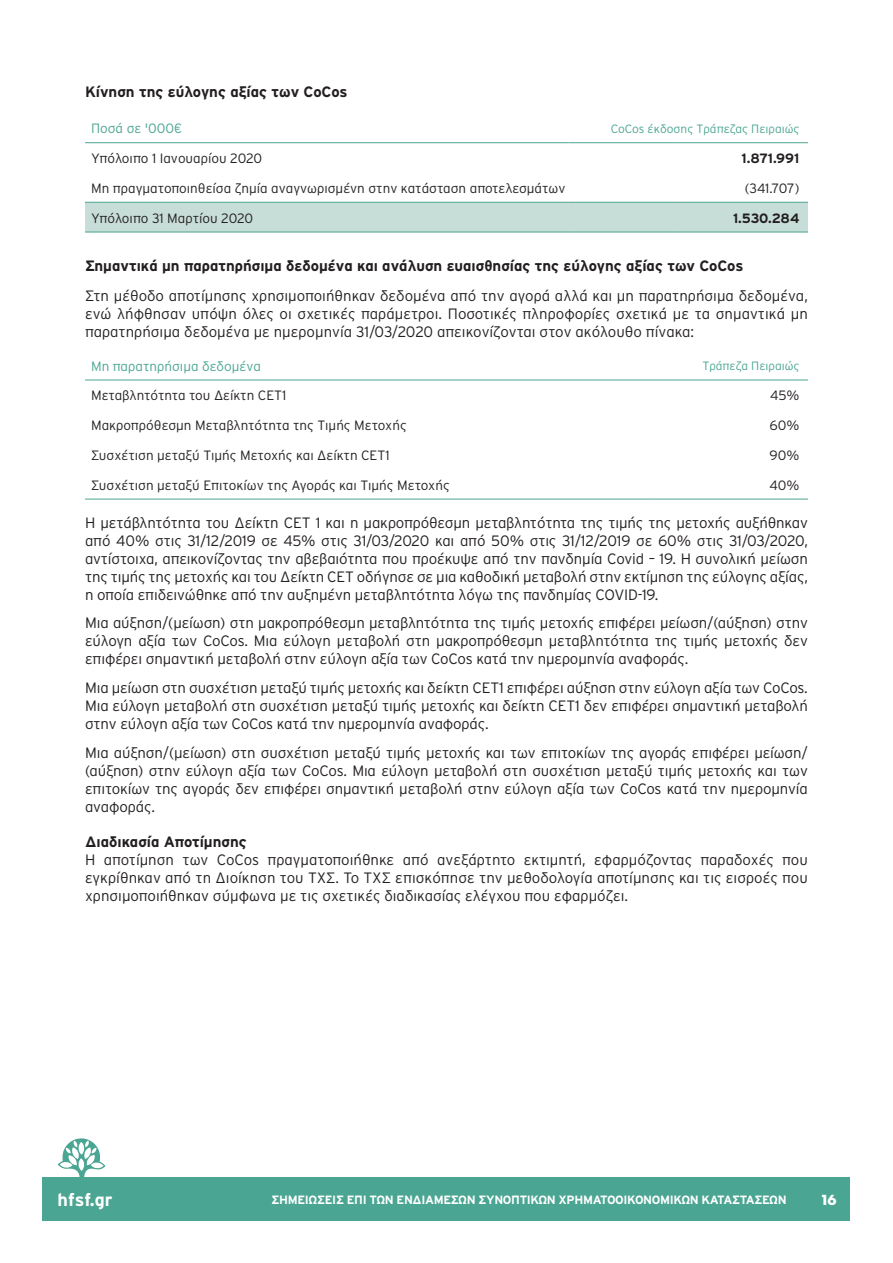
<style>
.page{position:relative;width:893px;height:1263px;background:#fff}
.page>*{position:absolute;margin:0;border:0;box-sizing:border-box;transform-origin:0 0}
.t1{font:700 18px "Interstate GR";color:#fff}
.text_all{font:300 15px/18px "Interstate GR";letter-spacing:-.01em;color:#231f20;text-align:justify}
.tab_1{font:700 15px "Interstate GR";color:#231f20}
.t2{font:15px "Neutraface Two Disp Greek Titl";color:#fff}
.SECOND_TITLE{font:300 13.5px "Interstate GR";color:#231f20}
.t3{font:300 13.5px "Interstate GR";color:#4aa592}
.t4{font:700 13.5px "Interstate GR";letter-spacing:-.005em;color:#231f20}
.t5{font:700 12px "Interstate GR";letter-spacing:-.03em;color:#fff}
.t6{font:300 12px "Interstate GR";color:#4aa592}
</style>
<div class="page">
<div style="left:43px;top:1177px;width:807px;height:43px;background:#4aa592"></div>
<svg style="left:58px;top:1138px;width:47px;height:39px"></svg>
<div style="left:85px;top:203px;width:723px;height:29px;background:#c7ddd7"></div>
<hr style="left:85px;top:142px;width:483px;height:1px;background:#4aa592">
<hr style="left:568px;top:142px;width:107px;height:1px;background:#4aa592">
<hr style="left:675px;top:142px;width:133px;height:1px;background:#4aa592">
<hr style="left:85px;top:202px;width:483px;height:1px;background:#4aa592">
<hr style="left:568px;top:202px;width:107px;height:1px;background:#4aa592">
<hr style="left:675px;top:202px;width:133px;height:1px;background:#4aa592">
<hr style="left:85px;top:232px;width:483px;height:1px;background:#4aa592">
<hr style="left:568px;top:232px;width:107px;height:1px;background:#4aa592">
<hr style="left:675px;top:232px;width:133px;height:1px;background:#4aa592">
<hr style="left:85px;top:499px;width:566px;height:1px;background:#4aa592">
<hr style="left:651px;top:499px;width:157px;height:1px;background:#4aa592">
<hr style="left:85px;top:380px;width:566px;height:1px;background:#4aa592">
<hr style="left:651px;top:380px;width:157px;height:1px;background:#4aa592">
<p class="tab_1" style="left:85px;top:83px;width:264px">Κίνηση της εύλογης αξίας των CoCos</p>
<p class="t3" style="left:91px;top:121px;width:93px">Ποσά σε '000€</p>
<p class="t6" style="left:611px;top:122px;width:190px">CoCos έκδοσης Τράπεζας Πειραιώς</p>
<p class="SECOND_TITLE" style="left:91px;top:151px;width:173px">Υπόλοιπο 1 Ιανουαρίου 2020</p>
<p class="t4" style="left:742px;top:151px;width:59px">1.871.991</p>
<p class="SECOND_TITLE" style="left:91px;top:180px;width:476px">Μη πραγματοποιηθείσα ζημία αναγνωρισμένη στην κατάσταση αποτελεσμάτων</p>
<p class="SECOND_TITLE" style="left:745px;top:180px;width:56px">(341.707)</p>
<p class="SECOND_TITLE" style="left:91px;top:210px;width:164px">Υπόλοιπο 31 Μαρτίου 2020</p>
<p class="t4" style="left:733px;top:210px;width:68px">1.530.284</p>
<p class="tab_1" style="left:85px;top:257px;width:660px">Σημαντικά μη παρατηρήσιμα δεδομένα και ανάλυση ευαισθησίας της εύλογης αξίας των CoCos</p>
<p class="text_all" style="left:85px;top:287px;width:724px">Στη μέθοδο αποτίμησης χρησιμοποιήθηκαν δεδομένα από την αγορά αλλά και μη παρατηρήσιμα δεδομένα, ενώ λήφθησαν υπόψη όλες οι σχετικές παράμετροι. Ποσοτικές πληροφορίες σχετικά με τα σημαντικά μη παρατηρήσιμα δεδομένα με ημερομηνία 31/03/2020 απεικονίζονται στον ακόλουθο πίνακα:</p>
<p class="t3" style="left:91px;top:358px;width:172px">Μη παρατηρήσιμα δεδομένα</p>
<p class="t6" style="left:702px;top:359px;width:99px">Τράπεζα Πειραιώς</p>
<p class="SECOND_TITLE" style="left:91px;top:388px;width:197px">Μεταβλητότητα του Δείκτη CET1</p>
<p class="SECOND_TITLE" style="left:770px;top:388px;width:31px">45%</p>
<p class="SECOND_TITLE" style="left:91px;top:418px;width:317px">Μακροπρόθεσμη Μεταβλητότητα της Τιμής Μετοχής</p>
<p class="SECOND_TITLE" style="left:769px;top:418px;width:31px">60%</p>
<p class="SECOND_TITLE" style="left:91px;top:447px;width:300px">Συσχέτιση μεταξύ Τιμής Μετοχής και Δείκτη CET1</p>
<p class="SECOND_TITLE" style="left:769px;top:447px;width:31px">90%</p>
<p class="SECOND_TITLE" style="left:91px;top:477px;width:360px">Συσχέτιση μεταξύ Επιτοκίων της Αγοράς και Τιμής Μετοχής</p>
<p class="SECOND_TITLE" style="left:769px;top:477px;width:32px">40%</p>
<p class="text_all" style="left:85px;top:513px;width:724px">Η μετάβλητότητα του Δείκτη CET 1 και η μακροπρόθεσμη μεταβλητότητα της τιμής της μετοχής αυξήθηκαν από 40% στις 31/12/2019 σε 45% στις 31/03/2020 και από 50% στις 31/12/2019 σε 60% στις 31/03/2020, αντίστοιχα, απεικονίζοντας την αβεβαιότητα που προέκυψε από την πανδημία Covid – 19. Η συνολική μείωση της τιμής της μετοχής και του Δείκτη CET οδήγησε σε μια καθοδική μεταβολή στην εκτίμηση της εύλογης αξίας, η οποία επιδεινώθηκε από την αυξημένη μεταβλητότητα λόγω της πανδημίας COVID-19.</p>
<p class="text_all" style="left:85px;top:614px;width:724px">Μια αύξηση/(μείωση) στη μακροπρόθεσμη μεταβλητότητα της τιμής μετοχής επιφέρει μείωση/(αύξηση) στην εύλογη αξία των CoCos. Μια εύλογη μεταβολή στη μακροπρόθεσμη μεταβλητότητα της τιμής μετοχής δεν επιφέρει σημαντική μεταβολή στην εύλογη αξία των CoCos κατά την ημερομηνία αναφοράς.</p>
<p class="text_all" style="left:85px;top:679px;width:724px">Μια μείωση στη συσχέτιση μεταξύ τιμής μετοχής και δείκτη CET1 επιφέρει αύξηση στην εύλογη αξία των CoCos.<br>Μια εύλογη μεταβολή στη συσχέτιση μεταξύ τιμής μετοχής και δείκτη CET1 δεν επιφέρει σημαντική μεταβολή στην εύλογη αξία των CoCos κατά την ημερομηνία αναφοράς.</p>
<p class="text_all" style="left:85px;top:743px;width:724px">Μια αύξηση/(μείωση) στη συσχέτιση μεταξύ τιμής μετοχής και των επιτοκίων της αγοράς επιφέρει μείωση/ (αύξηση) στην εύλογη αξία των CoCos. Μια εύλογη μεταβολή στη συσχέτιση μεταξύ τιμής μετοχής και των επιτοκίων της αγοράς δεν επιφέρει σημαντική μεταβολή στην εύλογη αξία των CoCos κατά την ημερομηνία αναφοράς.</p>
<p class="tab_1" style="left:85px;top:833px;width:163px">Διαδικασία Αποτίμησης</p>
<p class="text_all" style="left:85px;top:850px;width:724px">Η αποτίμηση των CoCos πραγματοποιήθηκε από ανεξάρτητο εκτιμητή, εφαρμόζοντας παραδοχές που εγκρίθηκαν από τη Διοίκηση του ΤΧΣ. Το ΤΧΣ επισκόπησε την μεθοδολογία αποτίμησης και τις εισροές που χρησιμοποιήθηκαν σύμφωνα με τις σχετικές διαδικασίας ελέγχου που εφαρμόζει.</p>
<p class="t1" style="left:58px;top:1190px;width:57px">hfsf.gr</p>
<p class="t2" style="left:822px;top:1190px;width:16px">16</p>
<p class="t5" style="left:271px;top:1193px;width:517px">ΣΗΜΕΙΏΣΕΙΣ ΕΠΊ ΤΩΝ ΕΝΔΙΆΜΕΣΩΝ ΣΥΝΟΠΤΙΚΏΝ ΧΡΗΜΑΤΟΟΙΚΟΝΟΜΙΚΏΝ KΑΤΑΣΤΆΣΕΩΝ</p>
</div>
